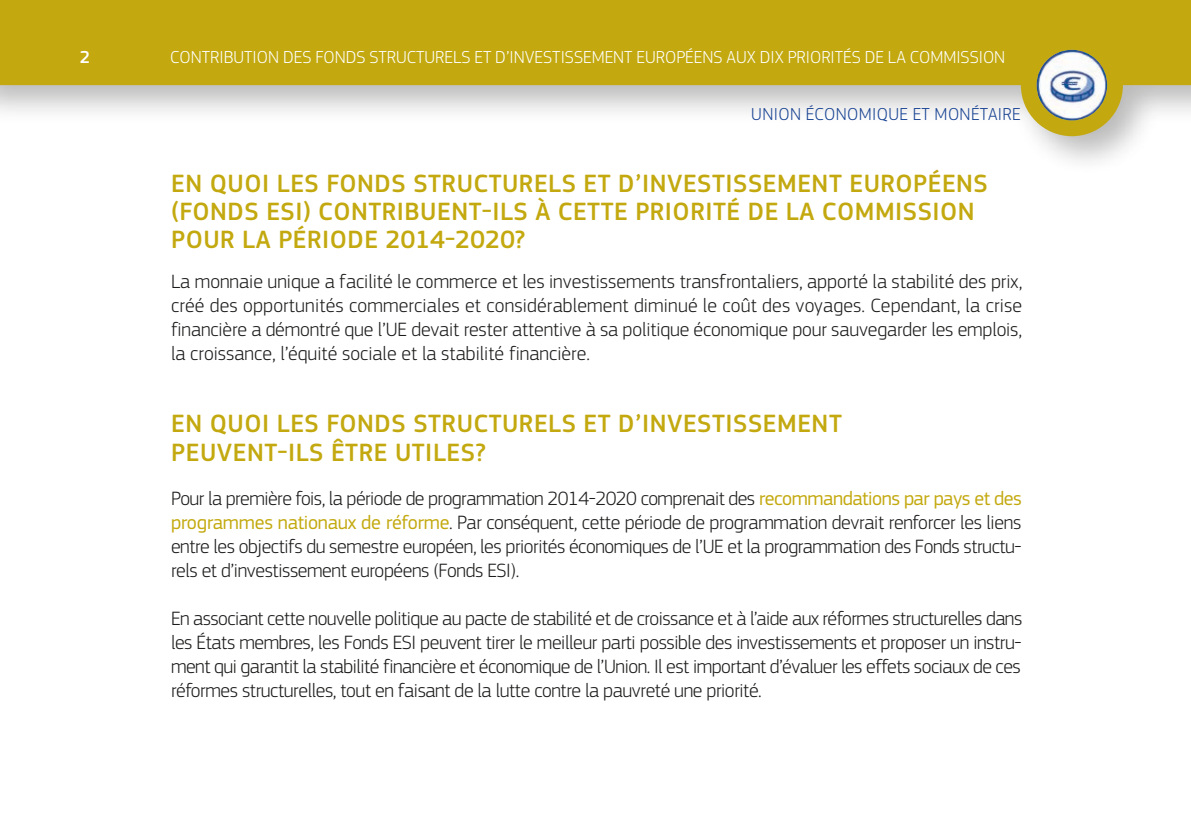
<style>
.page{position:relative;width:1191px;height:840px;background:#fff}
.page>*{position:absolute;margin:0;border:0;box-sizing:border-box;transform-origin:0 0}
.t1{font:500 26px/28px "EC Square Sans Pro";letter-spacing:.02em;color:#c3a90f}
.t2{font:300 20px/24px "EC Square Sans Pro";letter-spacing:-.02em;color:#1c1c1b;text-align:justify}
.t3{font:300 18px "EC Square Sans Pro";color:#fff}
.t4{font:300 18px "EC Square Sans Pro";letter-spacing:.02em;color:#184393}
.t5{font:500 18px "EC Square Sans Pro";color:#fff}
.s1{font-weight:400;color:#c3a90f}
</style>
<div class="page">
<div style="left:0;top:0;width:1191px;height:175px;background:#1c1c1b;opacity:.3"></div>
<div style="left:0;top:0;width:1191px;height:85px;background:#c3a90f"></div>
<div style="left:1020px;top:34px;width:103px;height:102px;background:#c3a90f;border-radius:50%"></div>
<img style="left:1036px;top:50px;width:71px;height:70px">
<p class="t5" style="left:80px;top:47px;width:12px">2</p>
<p class="t3" style="left:170px;top:47px;width:836px">CONTRIBUTION DES FONDS STRUCTURELS ET D’INVESTISSEMENT EUROPÉENS AUX DIX PRIORITÉS DE LA COMMISSION</p>
<p class="t4" style="left:751px;top:104px;width:271px">UNION ÉCONOMIQUE ET MONÉTAIRE</p>
<h1 class="t1" style="left:171px;top:170px;width:818px">EN QUOI LES FONDS STRUCTURELS ET D’INVESTISSEMENT EUROPÉENS (FONDS ESI) CONTRIBUENT-ILS À CETTE PRIORITÉ DE LA COMMISSION<br>POUR LA PÉRIODE 2014-2020?</h1>
<p class="t2" style="left:171px;top:269px;width:852px">La monnaie unique a facilité le commerce et les investissements transfrontaliers, apporté la stabilité des prix, créé des opportunités commerciales et considérablement diminué le coût des voyages. Cependant, la crise financière a démontré que l’UE devait rester attentive à sa politique économique pour sauvegarder les emplois, la croissance, l’équité sociale et la stabilité financière.</p>
<h1 class="t1" style="left:171px;top:410px;width:672px">EN QUOI LES FONDS STRUCTURELS ET D’INVESTISSEMENT<br>PEUVENT-ILS ÊTRE UTILES?</h1>
<p class="t2" style="left:171px;top:485px;width:852px">Pour la première fois, la période de programmation 2014-2020 comprenait des <span class="s1">recommandations par pays et des programmes nationaux de réforme</span>. Par conséquent, cette période de programmation devrait renforcer les liens entre les objectifs du semestre européen, les priorités économiques de l’UE et la programmation des Fonds structu&shy;rels et d’investissement européens (Fonds ESI).</p>
<p class="t2" style="left:171px;top:605px;width:852px">En associant cette nouvelle politique au pacte de stabilité et de croissance et à l’aide aux réformes structurelles dans les États membres, les Fonds ESI peuvent tirer le meilleur parti possible des investissements et proposer un instru&shy;ment qui garantit la stabilité financière et économique de l’Union. Il est important d’évaluer les effets sociaux de ces réformes structurelles, tout en faisant de la lutte contre la pauvreté une priorité.</p>
</div>
